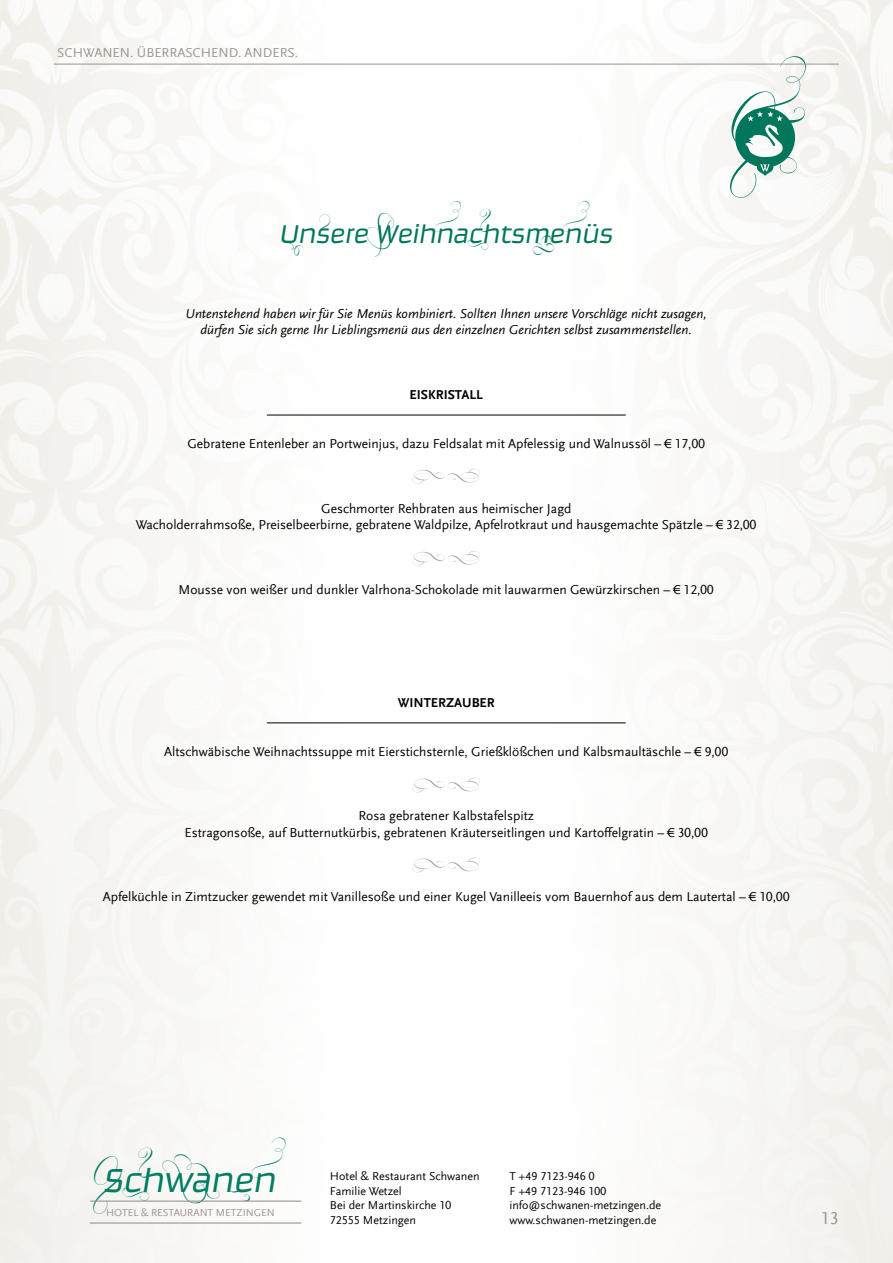
<style>
.page{position:relative;width:893px;height:1263px;background:#fff}
.page>*{position:absolute;margin:0;border:0;box-sizing:border-box;transform-origin:0 0}
.t1{font:italic 300 39px "Ginger Pro";color:#007d62}
.t2{font:italic 300 30px "Ginger Pro";color:#00765a}
.t3{font:18px "Scala Sans Offc";color:#9c948f}
.t4{font:13.5px/16.2px "Scala Sans Offc";color:#000;text-align:center}
.t5{font:italic 13.5px/16.2px "Scala Sans Offc";color:#000;text-align:center}
.t6{font:13.5px "Scala Sans Offc";color:#9c948f}
.t7{font:700 13.5px "Scala Sans Offc";color:#000}
.t8{font:12px/14.4px "Scala Sans Offc";color:#020203}
.t9{font:10.5px "Scala Sans Offc";color:#9c948f}
</style>
<div class="page">
<svg style="left:730px;top:56px;width:76px;height:142px"></svg>
<hr style="left:54px;top:64px;width:785px;height:1px;background:#9c948f">
<hr style="left:90px;top:1200px;width:211px;height:2px;background:#9c948f">
<hr style="left:90px;top:1222px;width:211px;height:1px;background:#9c948f">
<hr style="left:267px;top:415px;width:359px;height:1px;background:#000">
<svg style="left:412px;top:468px;width:68px;height:16px"></svg>
<svg style="left:412px;top:551px;width:68px;height:15px"></svg>
<hr style="left:267px;top:722px;width:359px;height:1px;background:#000">
<svg style="left:412px;top:777px;width:68px;height:15px"></svg>
<svg style="left:412px;top:857px;width:68px;height:15px"></svg>
<p class="t6" style="left:57px;top:46px;width:242px">SCHWANEN. ÜBERRASCHEND. ANDERS.</p>
<h2 class="t2" style="left:280px;top:215px;width:335px">Unsere Weihnachtsmenüs</h2>
<p class="t5" style="left:186px;top:306px;width:523px">Untenstehend haben wir für Sie Menüs kombiniert. Sollten Ihnen unsere Vorschläge nicht zusagen, dürfen Sie sich gerne Ihr Lieblingsmenü aus den einzelnen Gerichten selbst zusammenstellen.</p>
<p class="t7" style="left:410px;top:387px;width:75px">EISKRISTALL</p>
<p class="t4" style="left:187px;top:436px;width:519px">Gebratene Entenleber an Portweinjus, dazu Feldsalat mit Apfelessig und Walnussöl – € 17,00</p>
<p class="t4" style="left:136px;top:500px;width:622px">Geschmorter Rehbraten aus heimischer Jagd<br>Wacholderrahmsoße, Preiselbeerbirne, gebratene Waldpilze, Apfelrotkraut und hausgemachte Spätzle – € 32,00</p>
<p class="t4" style="left:178px;top:581px;width:537px">Mousse von weißer und dunkler Valrhona-Schokolade mit lauwarmen Gewürzkirschen – € 12,00</p>
<p class="t7" style="left:398px;top:695px;width:99px">WINTERZAUBER</p>
<p class="t4" style="left:164px;top:743px;width:566px">Altschwäbische Weihnachtssuppe mit Eierstichsternle, Grießklößchen und Kalbsmaultäschle – € 9,00</p>
<p class="t4" style="left:184px;top:808px;width:525px">Rosa gebratener Kalbstafelspitz<br>Estragonsoße, auf Butternutkürbis, gebratenen Kräuterseitlingen und Kartoffelgratin – € 30,00</p>
<p class="t4" style="left:103px;top:889px;width:688px">Apfelküchle in Zimtzucker gewendet mit Vanillesoße und einer Kugel Vanilleeis vom Bauernhof aus dem Lautertal – € 10,00</p>
<h1 class="t1" style="left:104px;top:1156px;width:174px">Schwanen</h1>
<p class="t9" style="left:106px;top:1206px;width:170px">HOTEL &amp; RESTAURANT METZINGEN</p>
<p class="t8" style="left:330px;top:1169px;width:151px">Hotel &amp; Restaurant Schwanen<br>Familie Wetzel<br>Bei der Martinskirche 10<br>72555 Metzingen</p>
<p class="t8" style="left:509px;top:1169px;width:153px">T +49 7123-946 0<br>F +49 7123-946 100 info@schwanen-metzingen.de www.schwanen-metzingen.de</p>
<h3 class="t3" style="left:821px;top:1208px;width:19px">13</h3>
</div>
